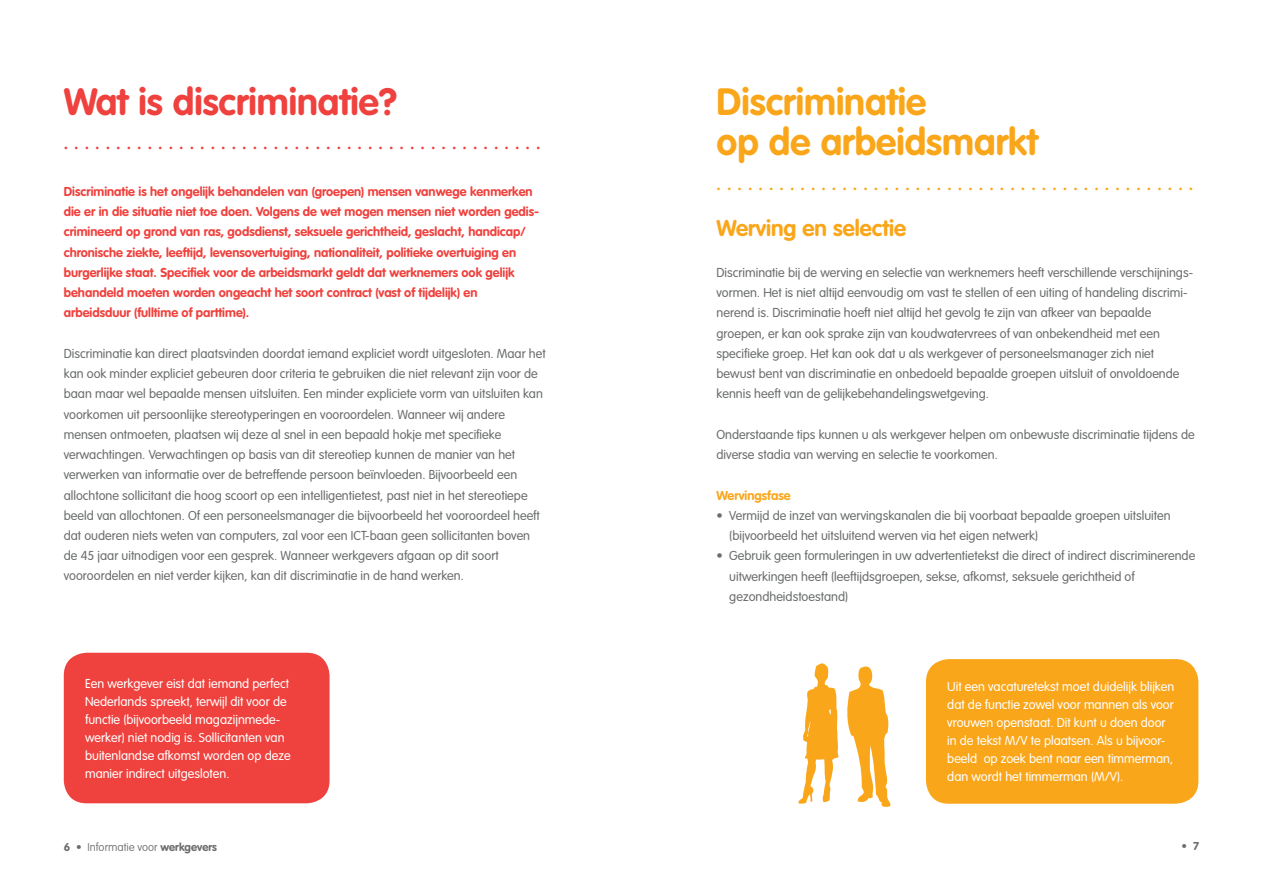
<style>
.page{position:relative;width:1263px;height:893px;background:#fff}
.page>*{position:absolute;margin:0;border:0;box-sizing:border-box;transform-origin:0 0}
.t1{font:700 37.5px/40.5px "VAG Rounded";color:#faa61a}
.t2{font:700 37.5px "VAG Rounded";color:#ef413d}
.t3{font:700 22.5px "VAG Rounded";color:#faa61a}
.t4{font:700 16.5px "VAG Rounded";color:#ef413d}
.t5{font:700 16.5px "VAG Rounded";color:#faa61a}
.t6{font:300 12.75px/20.2px "VAG Rounded";color:#6b6d6d}
.t7{font:700 12.75px/20.2px "VAG Rounded";color:#ef413d}
.t8{font:300 12.75px/18px "VAG Rounded";color:#fff}
.t9{font:700 12.75px "VAG Rounded";color:#faa61a}
.t10{font:100 11.25px "VAG Rounded";color:#6b6d6d}
.t11{font:700 11.25px "VAG Rounded";color:#6b6d6d}
.s1{font-weight:700}
</style>
<div class="page">
<div style="left:64px;top:653px;width:266px;height:150px;background:#ef413d;border-radius:23px"></div>
<div style="left:926px;top:659px;width:272px;height:145px;background:#faa61a;border-radius:23px"></div>
<svg style="left:798px;top:663px;width:41px;height:141px"></svg>
<svg style="left:847px;top:666px;width:44px;height:141px"></svg>
<h1 class="t2" style="left:64px;top:80px;width:335px">Wat is discriminatie?</h1>
<p class="t4" style="left:64px;top:134px;width:478px">. . . . . . . . . . . . . . . . . . . . . . . . . . . . . . . . . . . . . . . . . . . . . .</p>
<p class="t7" style="left:64px;top:182px;width:477px">Discriminatie is het ongelijk behandelen van (groepen) mensen vanwege kenmerken die er in die situatie niet toe doen. Volgens de wet mogen mensen niet worden gedis&shy;crimineerd op grond van ras, godsdienst, seksuele gerichtheid, geslacht, handicap/ chronische ziekte, leeftijd, levensovertuiging, nationaliteit, politieke overtuiging en burgerlijke staat. Specifiek voor de arbeidsmarkt geldt dat werknemers ook gelijk behandeld moeten worden ongeacht het soort contract (vast of tijdelijk) en arbeidsduur (fulltime of parttime).</p>
<p class="t6" style="left:64px;top:344px;width:483px">Discriminatie kan direct plaatsvinden doordat iemand expliciet wordt uitgesloten. Maar het kan ook minder expliciet gebeuren door criteria te gebruiken die niet relevant zijn voor de baan maar wel bepaalde mensen uitsluiten. Een minder expliciete vorm van uitsluiten kan voorkomen uit persoonlijke stereotyperingen en vooroordelen. Wanneer wij andere mensen ontmoeten, plaatsen wij deze al snel in een bepaald hokje met specifieke verwachtingen. Verwachtingen op basis van dit stereotiep kunnen de manier van het verwerken van informatie over de betreffende persoon beïnvloeden. Bijvoorbeeld een allochtone sollicitant die hoog scoort op een intelligentietest, past niet in het stereotiepe beeld van allochtonen. Of een personeelsmanager die bijvoorbeeld het vooroordeel heeft dat ouderen niets weten van computers, zal voor een ICT-baan geen sollicitanten boven de 45 jaar uitnodigen voor een gesprek. Wanneer werkgevers afgaan op dit soort vooroordelen en niet verder kijken, kan dit discriminatie in de hand werken.</p>
<p class="t8" style="left:85px;top:675px;width:207px">Een werkgever eist dat iemand perfect Nederlands spreekt, terwijl dit voor de functie (bijvoorbeeld magazijnmede&shy;werker) niet nodig is. Sollicitanten van buitenlandse afkomst worden op deze manier indirect uitgesloten.</p>
<h1 class="t1" style="left:716px;top:83px;width:323px">Discriminatie<br>op de arbeidsmarkt</h1>
<p class="t5" style="left:716px;top:174px;width:478px">. . . . . . . . . . . . . . . . . . . . . . . . . . . . . . . . . . . . . . . . . . . . . .</p>
<h2 class="t3" style="left:716px;top:215px;width:191px">Werving en selectie</h2>
<p class="t6" style="left:716px;top:263px;width:478px">Discriminatie bij de werving en selectie van werknemers heeft verschillende verschijnings&shy;vormen. Het is niet altijd eenvoudig om vast te stellen of een uiting of handeling discrimi&shy;nerend is. Discriminatie hoeft niet altijd het gevolg te zijn van afkeer van bepaalde groepen, er kan ook sprake zijn van koudwatervrees of van onbekendheid met een specifieke groep. Het kan ook dat u als werkgever of personeelsmanager zich niet bewust bent van discriminatie en onbedoeld bepaalde groepen uitsluit of onvoldoende kennis heeft van de gelijkebehandelingswetgeving.</p>
<p class="t6" style="left:716px;top:425px;width:480px">Onderstaande tips kunnen u als werkgever helpen om onbewuste discriminatie tijdens de diverse stadia van werving en selectie te voorkomen.</p>
<p class="t9" style="left:716px;top:487px;width:76px">Wervingsfase</p>
<p class="t6" style="left:729px;top:506px;width:443px;text-indent:-13px">• Vermijd de inzet van wervingskanalen die bij voorbaat bepaalde groepen uitsluiten (bijvoorbeeld het uitsluitend werven via het eigen netwerk)</p>
<p class="t6" style="left:729px;top:546px;width:467px;text-indent:-13px">• Gebruik geen formuleringen in uw advertentietekst die direct of indirect discriminerende uitwerkingen heeft (leeftijdsgroepen, sekse, afkomst, seksuele gerichtheid of gezondheidstoestand)</p>
<p class="t8" style="left:947px;top:678px;width:229px">Uit een vacaturetekst moet duidelijk blijken dat de functie zowel voor mannen als voor vrouwen openstaat. Dit kunt u doen door in de tekst M/V te plaatsen. Als u bijvoor&shy;beeld op zoek bent naar een timmerman, dan wordt het timmerman (M/V).</p>
<p class="t10" style="left:64px;top:840px;width:155px"><span class="s1">6 •</span> Informatie voor <span class="s1">werkgevers</span></p>
<p class="t11" style="left:1181px;top:840px;width:19px">• 7</p>
</div>
